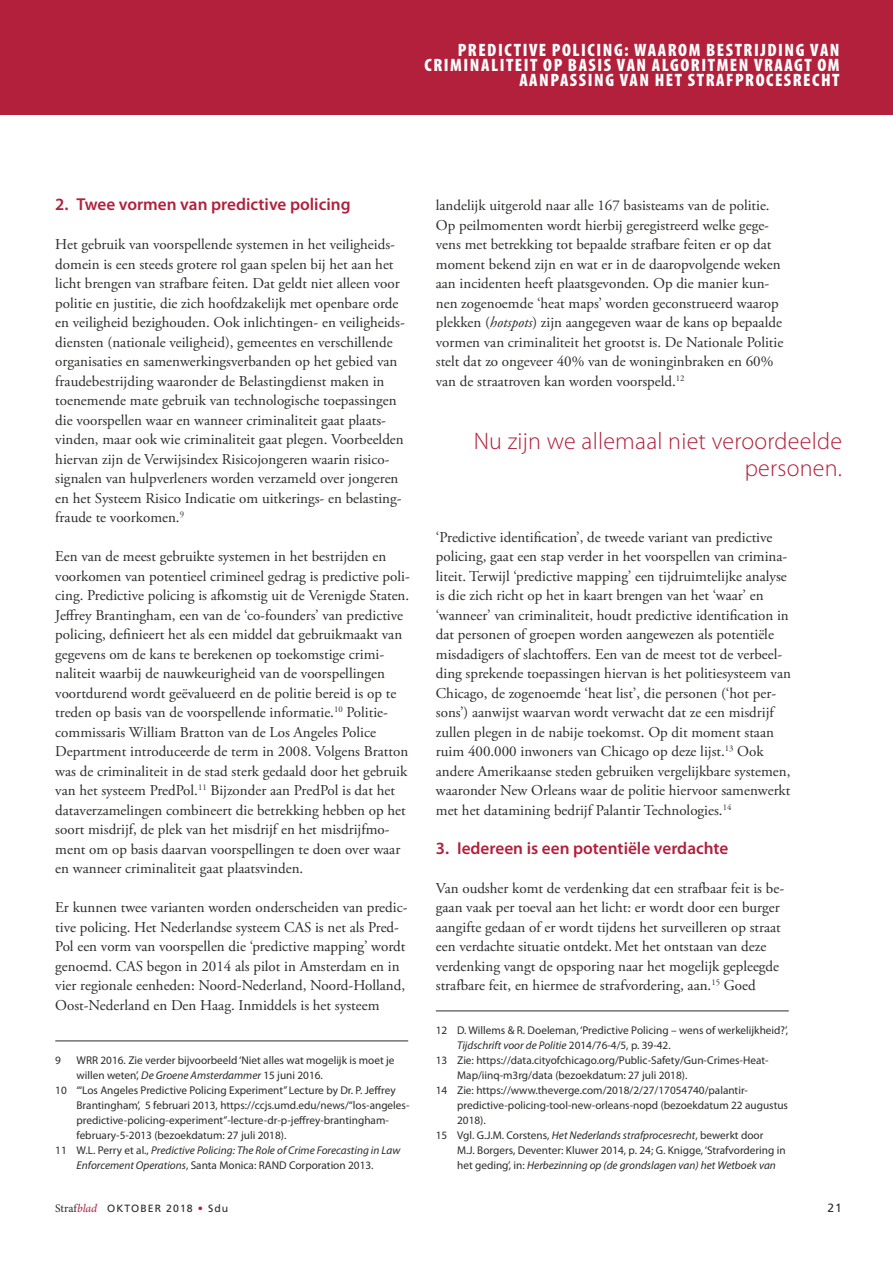
<style>
.page{position:relative;width:893px;height:1263px;background:#fff}
.page>*{position:absolute;margin:0;border:0;box-sizing:border-box;transform-origin:0 0}
.t1{font:300 24px/27px "Myriad Pro";letter-spacing:.01em;color:#b2203b;text-align:right}
.t2{font:900 condensed 18px/15px "Myriad Pro";letter-spacing:.085em;color:#fefefe;text-align:right}
.t3{font:600 17.25px "Myriad Pro";color:#b2203b}
.t4{font:15px/19.5px "Adobe Garamond Pro";color:#2b2b2a}
.t5{font:12px "Frutiger LT Std";color:#2b2b2a}
.t6{font:11.25px "Myriad Pro";color:#2b2b2a}
.t7{font:italic 11.25px "Myriad Pro";color:#2b2b2a}
.t8{font:10.5px "Frutiger LT Std";letter-spacing:.1em;color:#2b2b2a}
.s1{font-style:italic}
.s2{font-style:normal}
.s3{font-family:"Minion Pro";font-size:11.7px}
.s4{font-family:"Minion Pro";font-style:italic;font-size:11.7px;color:#b2203b}
</style>
<div class="page">
<div style="left:0;top:0;width:893px;height:115px;background:#b2203b"></div>
<hr style="left:55px;top:1041px;width:353px;height:1px;background:#2b2b2a">
<hr style="left:436px;top:1011px;width:353px;height:1px;background:#2b2b2a">
<p class="t2" style="left:425px;top:42px;width:417px">PREDICTIVE POLICING: WAAROM BESTRIJDING VAN<br>CRIMINALITEIT OP BASIS VAN ALGORITMEN VRAAGT OM<br>AANPASSING VAN HET STRAFPROCESRECHT</p>
<p class="t3" style="left:55px;top:193px;width:297px">2. Twee vormen van predictive policing</p>
<p class="t4" style="left:55px;top:235px;width:351px">Het gebruik van voorspellende systemen in het veiligheids&shy;domein is een steeds grotere rol gaan spelen bij het aan het licht brengen van strafbare feiten. Dat geldt niet alleen voor politie en justitie, die zich hoofdzakelijk met openbare orde en veiligheid bezighouden. Ook inlichtingen- en veiligheids&shy;diensten (nationale veiligheid), gemeentes en verschillende organisaties en samenwerkingsverbanden op het gebied van fraudebestrijding waaronder de Belastingdienst maken in toenemende mate gebruik van technologische toepassingen die voorspellen waar en wanneer criminaliteit gaat plaats&shy;vinden, maar ook wie criminaliteit gaat plegen. Voorbeelden hiervan zijn de Verwijsindex Risicojongeren waarin risico&shy;signalen van hulpverleners worden verzameld over jongeren en het Systeem Risico Indicatie om uitkerings- en belasting&shy;fraude te voorkomen.<sup>9</sup></p>
<p class="t4" style="left:55px;top:547px;width:356px">Een van de meest gebruikte systemen in het bestrijden en voorkomen van potentieel crimineel gedrag is predictive poli&shy;cing. Predictive policing is afkomstig uit de Verenigde Staten.<br>Jeffrey Brantingham, een van de ‘co-founders’ van predictive policing, definieert het als een middel dat gebruikmaakt van gegevens om de kans te berekenen op toekomstige crimi&shy;naliteit waarbij de nauwkeurigheid van de voorspellingen voortdurend wordt geëvalueerd en de politie bereid is op te treden op basis van de voorspellende informatie.<sup>10</sup> Politie&shy;commissaris William Bratton van de Los Angeles Police Department introduceerde de term in 2008. Volgens Bratton was de criminaliteit in de stad sterk gedaald door het gebruik van het systeem PredPol.<sup>11</sup> Bijzonder aan PredPol is dat het dataverzamelingen combineert die betrekking hebben op het soort misdrijf, de plek van het misdrijf en het misdrijfmo&shy;ment om op basis daarvan voorspellingen te doen over waar en wanneer criminaliteit gaat plaatsvinden.</p>
<p class="t4" style="left:55px;top:898px;width:354px">Er kunnen twee varianten worden onderscheiden van predic&shy;tive policing. Het Nederlandse systeem CAS is net als Pred-Pol een vorm van voorspellen die ‘predictive mapping’ wordt genoemd. CAS begon in 2014 als pilot in Amsterdam en in vier regionale eenheden: Noord-Nederland, Noord-Holland, Oost-Nederland en Den Haag. Inmiddels is het systeem</p>
<p class="t6" style="left:55px;top:1054px;width:7px">9</p>
<p class="t6" style="left:77px;top:1054px;width:319px">WRR 2016. Zie verder bijvoorbeeld ‘Niet alles wat mogelijk is moet je</p>
<p class="t6" style="left:77px;top:1069px;width:248px">willen weten’, <span class="s1">De Groene Amsterdammer</span> 15 juni 2016.</p>
<p class="t6" style="left:55px;top:1084px;width:342px">10 ‘“Los Angeles Predictive Policing Experiment” Lecture by Dr. P. Jeffrey</p>
<p class="t6" style="left:77px;top:1099px;width:334px">Brantingham’, 5 februari 2013, https://ccjs.umd.edu/news/“los-angeles-</p>
<p class="t6" style="left:77px;top:1114px;width:314px">predictive-policing-experiment”-lecture-dr-p-jeffrey-brantingham-</p>
<p class="t6" style="left:77px;top:1129px;width:211px">february-5-2013 (bezoekdatum: 27 juli 2018).</p>
<p class="t7" style="left:55px;top:1144px;width:347px"><span class="s2">11 W.L. Perry et al.,</span> Predictive Policing: The Role of Crime Forecasting in Law</p>
<p class="t6" style="left:77px;top:1159px;width:298px"><span class="s1">Enforcement Operations</span>, Santa Monica: RAND Corporation 2013.</p>
<p class="t4" style="left:436px;top:196px;width:349px">landelijk uitgerold naar alle 167 basisteams van de politie.<br>Op peilmomenten wordt hierbij geregistreerd welke gege&shy;vens met betrekking tot bepaalde strafbare feiten er op dat moment bekend zijn en wat er in de daaropvolgende weken aan incidenten heeft plaatsgevonden. Op die manier kun&shy;nen zogenoemde ‘heat maps’ worden geconstrueerd waarop plekken (<span class="s1">hotspots</span>) zijn aangegeven waar de kans op bepaalde vormen van criminaliteit het grootst is. De Nationale Politie stelt dat zo ongeveer 40% van de woninginbraken en 60% van de straatroven kan worden voorspeld.<sup>12</sup></p>
<h1 class="t1" style="left:474px;top:428px;width:370px">Nu zijn we allemaal niet veroordeelde personen.</h1>
<p class="t4" style="left:436px;top:528px;width:357px">‘Predictive identification’, de tweede variant van predictive policing, gaat een stap verder in het voorspellen van crimina&shy;liteit. Terwijl ‘predictive mapping’ een tijdruimtelijke analyse is die zich richt op het in kaart brengen van het ‘waar’ en ‘wanneer’ van criminaliteit, houdt predictive identification in dat personen of groepen worden aangewezen als potentiële misdadigers of slachtoffers. Een van de meest tot de verbeel&shy;ding sprekende toepassingen hiervan is het politiesysteem van Chicago, de zogenoemde ‘heat list’, die personen (‘hot per&shy;sons’) aanwijst waarvan wordt verwacht dat ze een misdrijf zullen plegen in de nabije toekomst. Op dit moment staan ruim 400.000 inwoners van Chicago op deze lijst.<sup>13</sup> Ook andere Amerikaanse steden gebruiken vergelijkbare systemen, waaronder New Orleans waar de politie hiervoor samenwerkt met het datamining bedrijf Palantir Technologies.<sup>14</sup></p>
<p class="t3" style="left:436px;top:837px;width:294px">3. Iedereen is een potentiële verdachte</p>
<p class="t4" style="left:436px;top:879px;width:350px">Van oudsher komt de verdenking dat een strafbaar feit is be&shy;gaan vaak per toeval aan het licht: er wordt door een burger aangifte gedaan of er wordt tijdens het surveilleren op straat een verdachte situatie ontdekt.Met het ontstaan van deze verdenking vangt de opsporing naar het mogelijk gepleegde strafbare feit, en hiermee de strafvordering, aan.<sup>15</sup> Goed</p>
<p class="t6" style="left:436px;top:1024px;width:354px">12 D. Willems &amp; R. Doeleman, ‘Predictive Policing – wens of werkelijkheid?’,</p>
<p class="t7" style="left:457px;top:1039px;width:215px">Tijdschrift voor de Politie <span class="s2">2014/76-4/5, p. 39-42.</span></p>
<p class="t6" style="left:436px;top:1054px;width:334px">13 Zie: https://data.cityofchicago.org/Public-Safety/Gun-Crimes-Heat-</p>
<p class="t6" style="left:457px;top:1069px;width:232px">Map/iinq-m3rg/data (bezoekdatum: 27 juli 2018).</p>
<p class="t6" style="left:436px;top:1084px;width:314px">14 Zie: https://www.theverge.com/2018/2/27/17054740/palantir-</p>
<p class="t6" style="left:457px;top:1099px;width:332px">predictive-policing-tool-new-orleans-nopd (bezoekdatum 22 augustus</p>
<p class="t6" style="left:457px;top:1114px;width:30px">2018).</p>
<p class="t6" style="left:436px;top:1129px;width:329px">15 Vgl. G.J.M. Corstens, <span class="s1">Het Nederlands strafprocesrecht</span>, bewerkt door</p>
<p class="t6" style="left:457px;top:1144px;width:330px">M.J. Borgers, Deventer: Kluwer 2014, p. 24; G. Knigge, ‘Strafvordering in</p>
<p class="t7" style="left:457px;top:1159px;width:320px"><span class="s2">het geding’, in:</span> Herbezinning op (de grondslagen van) het Wetboek van</p>
<p class="t8" style="left:55px;top:1202px;width:139px"><span class="s3">Straf</span><span class="s4">blad</span> OKTOBER 2018</p>
<p class="t8" style="left:208px;top:1202px;width:22px">Sdu</p>
<p class="t5" style="left:827px;top:1201px;width:16px">21</p>
</div>
